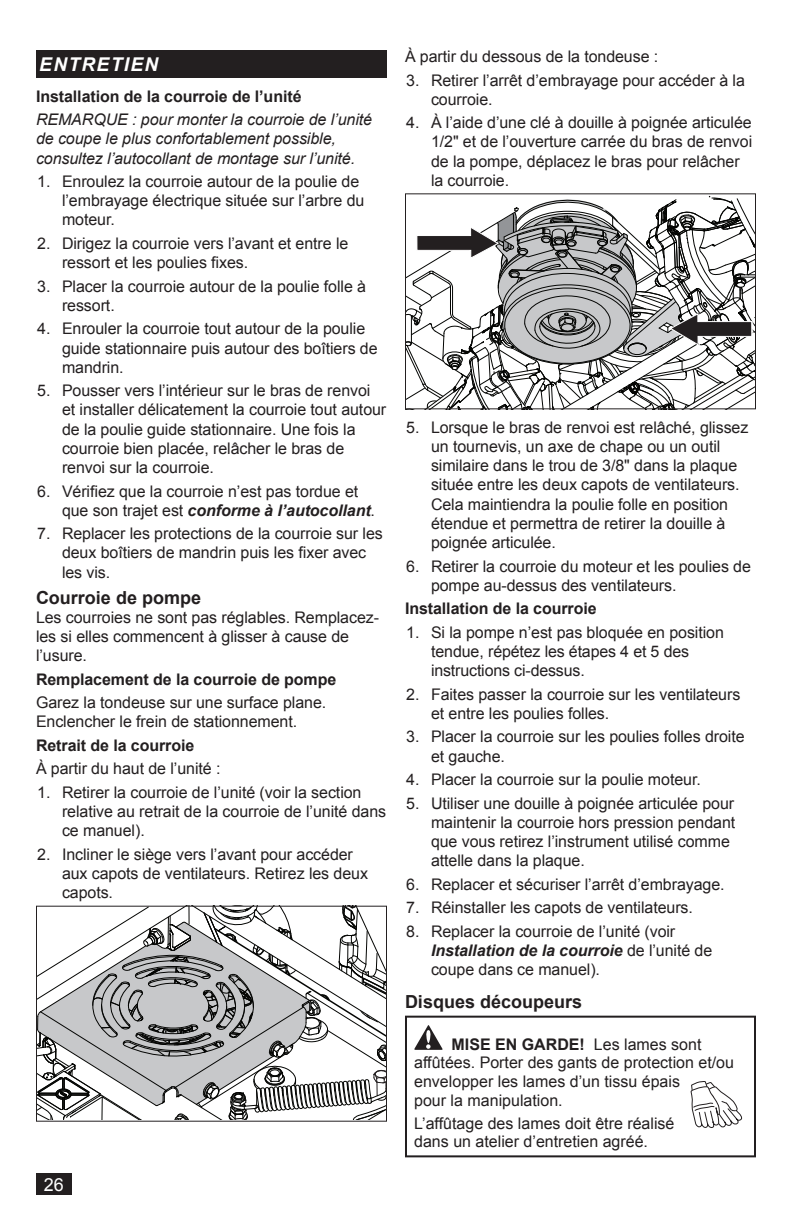
<style>
.page{position:relative;width:792px;height:1224px;background:#fff}
.page>*{position:absolute;margin:0;border:0;box-sizing:border-box;transform-origin:0 0}
.t1{font:italic 700 19px "Arial";letter-spacing:.075em;color:#fff}
.Head_9_FR{font:700 18px "Arial";color:#231f20}
.Head_9A_FR{font:700 18px "Arial";color:#231f20}
.t2{font:18px "Arial";color:#fff}
.Body_Text_FR{font:16px/19.2px "Arial";letter-spacing:-.005em;color:#231f20}
.Body_Text_FR-2{font:italic 16px/19.2px "Arial";letter-spacing:-.005em;color:#231f20}
.Body_Bold_FR{font:700 16px "Arial";letter-spacing:-.005em;color:#231f20}
.s1{font-weight:700;font-style:italic}
.s2{font-weight:700}
</style>
<div class="page">
<div style="left:36px;top:1174px;width:35px;height:21px;background:#231f20"></div>
<div style="left:36px;top:50px;width:351px;height:28px;background:#231f20"></div>
<svg style="left:38px;top:908px;width:347px;height:212px"></svg>
<div style="left:36px;top:906px;width:351px;height:216px;border:1px solid #231f20"></div>
<svg style="left:405px;top:196px;width:351px;height:214px"></svg>
<div style="left:405px;top:193px;width:351px;height:216px;border:1px solid #231f20"></div>
<svg style="left:414px;top:1025px;width:29px;height:25px"></svg>
<div style="left:405px;top:1016px;width:351px;height:141px;border:2px solid #231f20"></div>
<svg style="left:691px;top:1081px;width:52px;height:47px"></svg>
<p class="t1" style="left:39px;top:52px;width:121px">ENTRETIEN</p>
<p class="Body_Bold_FR" style="left:36px;top:85px;width:267px">Installation de la courroie de l’unité</p>
<p class="Body_Text_FR-2" style="left:36px;top:110px;width:338px">REMARQUE : pour monter la courroie de l’unité de coupe le plus confortablement possible, consultez l’autocollant de montage sur l’unité.</p>
<p class="Body_Text_FR" style="left:62px;top:172px;width:304px;text-indent:-25px">1. Enroulez la courroie autour de la poulie de l’embrayage électrique située sur l’arbre du moteur.</p>
<p class="Body_Text_FR" style="left:62px;top:234px;width:288px;text-indent:-25px">2. Dirigez la courroie vers l’avant et entre le ressort et les poulies fixes.</p>
<p class="Body_Text_FR" style="left:62px;top:277px;width:306px;text-indent:-25px">3. Placer la courroie autour de la poulie folle à ressort.</p>
<p class="Body_Text_FR" style="left:62px;top:319px;width:317px;text-indent:-25px">4. Enrouler la courroie tout autour de la poulie guide stationnaire puis autour des boîtiers de mandrin.</p>
<p class="Body_Text_FR" style="left:62px;top:381px;width:326px;text-indent:-25px">5. Pousser vers l’intérieur sur le bras de renvoi et installer délicatement la courroie tout autour de la poulie guide stationnaire. Une fois la courroie bien placée, relâcher le bras de renvoi sur la courroie.</p>
<p class="Body_Text_FR" style="left:62px;top:482px;width:315px;text-indent:-25px">6. Vérifiez que la courroie n’est pas tordue et que son trajet est <span class="s1">conforme à l’autocollant</span>.</p>
<p class="Body_Text_FR" style="left:62px;top:524px;width:322px;text-indent:-25px">7. Replacer les protections de la courroie sur les deux boîtiers de mandrin puis les fixer avec les vis.</p>
<p class="Head_9A_FR" style="left:36px;top:585px;width:167px">Courroie de pompe</p>
<p class="Body_Text_FR" style="left:36px;top:608px;width:345px">Les courroies ne sont pas réglables. Remplacez&shy;les si elles commencent à glisser à cause de l’usure.</p>
<p class="Body_Bold_FR" style="left:36px;top:668px;width:302px">Remplacement de la courroie de pompe</p>
<p class="Body_Text_FR" style="left:36px;top:693px;width:292px">Garez la tondeuse sur une surface plane.<br>Enclencher le frein de stationnement.</p>
<p class="Body_Bold_FR" style="left:36px;top:735px;width:160px">Retrait de la courroie</p>
<p class="Body_Text_FR" style="left:36px;top:759px;width:186px">À partir du haut de l’unité :</p>
<p class="Body_Text_FR" style="left:62px;top:783px;width:326px;text-indent:-25px">1. Retirer la courroie de l’unité (voir la section relative au retrait de la courroie de l’unité dans ce manuel).</p>
<p class="Body_Text_FR" style="left:62px;top:845px;width:308px;text-indent:-25px">2. Incliner le siège vers l’avant pour accéder aux capots de ventilateurs. Retirez les deux capots.</p>
<p class="t2" style="left:44px;top:1173px;width:22px">26</p>
<p class="Body_Text_FR" style="left:405px;top:47px;width:255px">À partir du dessous de la tondeuse :</p>
<p class="Body_Text_FR" style="left:431px;top:71px;width:315px;text-indent:-25px">3. Retirer l’arrêt d’embrayage pour accéder à la courroie.</p>
<p class="Body_Text_FR" style="left:431px;top:113px;width:323px;text-indent:-25px">4. À l’aide d’une clé à douille à poignée articulée 1/2" et de l’ouverture carrée du bras de renvoi de la pompe, déplacez le bras pour relâcher la courroie.</p>
<p class="Body_Text_FR" style="left:431px;top:418px;width:319px;text-indent:-25px">5. Lorsque le bras de renvoi est relâché, glissez un tournevis, un axe de chape ou un outil similaire dans le trou de 3/8" dans la plaque située entre les deux capots de ventilateurs.<br>Cela maintiendra la poulie folle en position étendue et permettra de retirer la douille à poignée articulée.</p>
<p class="Body_Text_FR" style="left:431px;top:557px;width:321px;text-indent:-25px">6. Retirer la courroie du moteur et les poulies de pompe au-dessus des ventilateurs.</p>
<p class="Body_Bold_FR" style="left:405px;top:598px;width:193px">Installation de la courroie</p>
<p class="Body_Text_FR" style="left:431px;top:623px;width:294px;text-indent:-25px">1. Si la pompe n’est pas bloquée en position tendue, répétez les étapes 4 et 5 des instructions ci-dessus.</p>
<p class="Body_Text_FR" style="left:431px;top:685px;width:311px;text-indent:-25px">2. Faites passer la courroie sur les ventilateurs et entre les poulies folles.</p>
<p class="Body_Text_FR" style="left:431px;top:727px;width:315px;text-indent:-25px">3. Placer la courroie sur les poulies folles droite et gauche.</p>
<p class="Body_Text_FR" style="left:406px;top:770px;width:296px">4. Placer la courroie sur la poulie moteur.</p>
<p class="Body_Text_FR" style="left:431px;top:794px;width:306px;text-indent:-25px">5. Utiliser une douille à poignée articulée pour maintenir la courroie hors pression pendant que vous retirez l’instrument utilisé comme attelle dans la plaque.</p>
<p class="Body_Text_FR" style="left:406px;top:875px;width:320px">6. Replacer et sécuriser l’arrêt d’embrayage.</p>
<p class="Body_Text_FR" style="left:406px;top:898px;width:288px">7. Réinstaller les capots de ventilateurs.</p>
<p class="Body_Text_FR" style="left:431px;top:922px;width:283px;text-indent:-25px">8. Replacer la courroie de l’unité (voir<br><span class="s1">Installation de la courroie</span> de l’unité de coupe dans ce manuel).</p>
<p class="Head_9_FR" style="left:405px;top:990px;width:179px">Disques découpeurs</p>
<p class="Body_Text_FR" style="left:414px;top:1035px;width:321px;line-height:18.6px;text-indent:37px"><span class="s2">MISE EN GARDE!</span> Les lames sont affûtées. Porter des gants de protection et/ou envelopper les lames d’un tissu épais<br>pour la manipulation.</p>
<p class="Body_Text_FR" style="left:414px;top:1114px;width:262px;line-height:18.6px">L’affûtage des lames doit être réalisé dans un atelier d’entretien agréé.</p>
</div>
